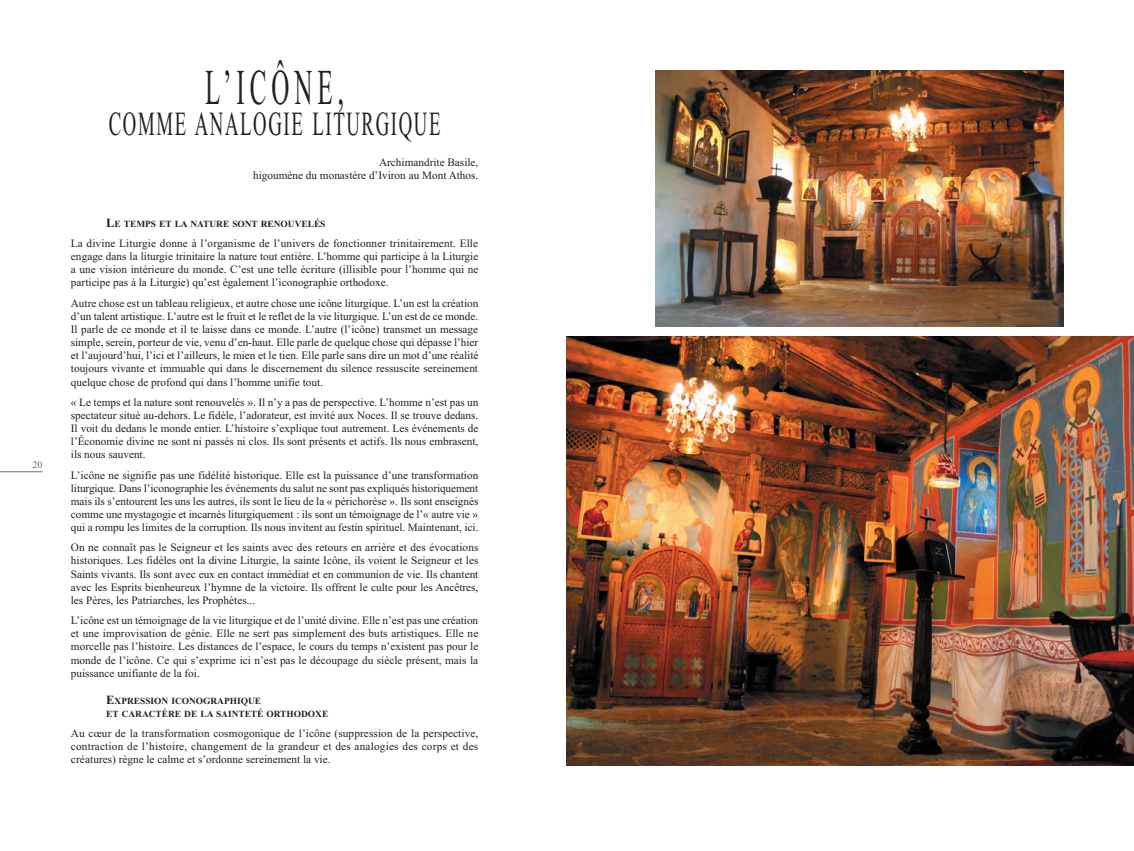
<style>
.page{position:relative;width:1134px;height:851px;background:#fff}
.page>*{position:absolute;margin:0;border:0;box-sizing:border-box;transform-origin:0 0}
.t1{font:50px "Times New Roman";color:#231f20;scale:.5 1}
.t2{font:33.75px "Times New Roman";letter-spacing:.085em;color:#231f20;scale:.56 1}
.t3{font:11.25px/13.1px "Times New Roman";color:#231f20;text-align:justify}
.t4{font:10px "Times New Roman";color:#6c6d70}
.t5{font:700 9.38px/13.1px "Times New Roman";color:#231f20}
.s1{font-size:12.5px}
</style>
<div class="page">
<img style="left:567px;top:337px;width:567px;height:428px">
<hr style="left:1091px;top:471px;width:43px;height:1px;background:#6c6d70">
<hr style="left:0;top:471px;width:43px;height:1px;background:#6c6d70">
<img style="left:656px;top:71px;width:407px;height:255px">
<p class="t4" style="left:33px;top:458px;width:11px">20</p>
<h1 class="t1" style="left:205px;top:57px;width:279px">L’ICôNE,</h1>
<h2 class="t2" style="left:109px;top:104px;width:594px">COMME ANALOGIE LITUrGIQUE</h2>
<p class="t3" style="left:253px;top:156px;width:227px;text-align:right">Archimandrite Basile,<br>higoumène du monastère d’Iviron au Mont Athos.</p>
<p class="t5" style="left:106px;top:217px;width:221px"><span class="s1">L</span>E TEMPS ET LA NATURE SONT RENOUVELÉS</p>
<p class="t3" style="left:71px;top:236px;width:409px">La divine Liturgie donne à l’organisme de l’univers de fonctionner trinitairement. Elle engage dans la liturgie trinitaire la nature tout entière. L’homme qui participe à la Liturgie a une vision intérieure du monde. C’est une telle écriture (illisible pour l’homme qui ne participe pas à la Liturgie) qu’est également l’iconographie orthodoxe.</p>
<p class="t3" style="left:71px;top:296px;width:409px">Autre chose est un tableau religieux, et autre chose une icône liturgique. L’un est la création d’un talent artistique. L’autre est le fruit et le reflet de la vie liturgique. L’un est de ce monde.<br>Il parle de ce monde et il te laisse dans ce monde. L’autre (l’icône) transmet un message simple, serein, porteur de vie, venu d’en-haut. Elle parle de quelque chose qui dépasse l’hier et l’aujourd’hui, l’ici et l’ailleurs, le mien et le tien. Elle parle sans dire un mot d’une réalité toujours vivante et immuable qui dans le discernement du silence ressuscite sereinement quelque chose de profond qui dans l’homme unifie tout.</p>
<p class="t3" style="left:71px;top:395px;width:409px">« Le temps et la nature sont renouvelés ». Il n’y a pas de perspective. L’homme n’est pas un spectateur situé au-dehors. Le fidèle, l’adorateur, est invité aux Noces. Il se trouve dedans.<br>Il voit du dedans le monde entier. L’histoire s’explique tout autrement. Les événements de l’Économie divine ne sont ni passés ni clos. Ils sont présents et actifs. Ils nous embrasent, ils nous sauvent.</p>
<p class="t3" style="left:71px;top:468px;width:409px">L’icône ne signifie pas une fidélité historique. Elle est la puissance d’une transformation liturgique. Dans l’iconographie les événements du salut ne sont pas expliqués historiquement mais ils s’entourent les uns les autres, ils sont le lieu de la « périchorèse ». Ils sont enseignés comme une mystagogie et incarnés liturgiquement : ils sont un témoignage de l’« autre vie » qui a rompu les limites de la corruption. Ils nous invitent au festin spirituel. Maintenant, ici.</p>
<p class="t3" style="left:71px;top:540px;width:409px">On ne connaît pas le Seigneur et les saints avec des retours en arrière et des évocations historiques. Les fidèles ont la divine Liturgie, la sainte Icône, ils voient le Seigneur et les Saints vivants. Ils sont avec eux en contact immédiat et en communion de vie. Ils chantent avec les Esprits bienheureux l’hymne de la victoire. Ils offrent le culte pour les Ancêtres, les Pères, les Patriarches, les Prophètes...</p>
<p class="t3" style="left:71px;top:613px;width:409px">L’icône est un témoignage de la vie liturgique et de l’unité divine. Elle n’est pas une création et une improvisation de génie. Elle ne sert pas simplement des buts artistiques. Elle ne morcelle pas l’histoire. Les distances de l’espace, le cours du temps n’existent pas pour le monde de l’icône. Ce qui s’exprime ici n’est pas le découpage du siècle présent, mais la puissance unifiante de la foi.</p>
<p class="t5" style="left:106px;top:694px;width:223px"><span class="s1">E</span>XPRESSION ICONOGRAPHIQUE<br>ET CARACTÈRE DE LA SAINTETÉ ORTHODOXE</p>
<p class="t3" style="left:71px;top:726px;width:409px">Au cœur de la transformation cosmogonique de l’icône (suppression de la perspective, contraction de l’histoire, changement de la grandeur et des analogies des corps et des créatures) règne le calme et s’ordonne sereinement la vie.</p>
<p class="t4" style="left:1091px;top:458px;width:11px">21</p>
</div>
